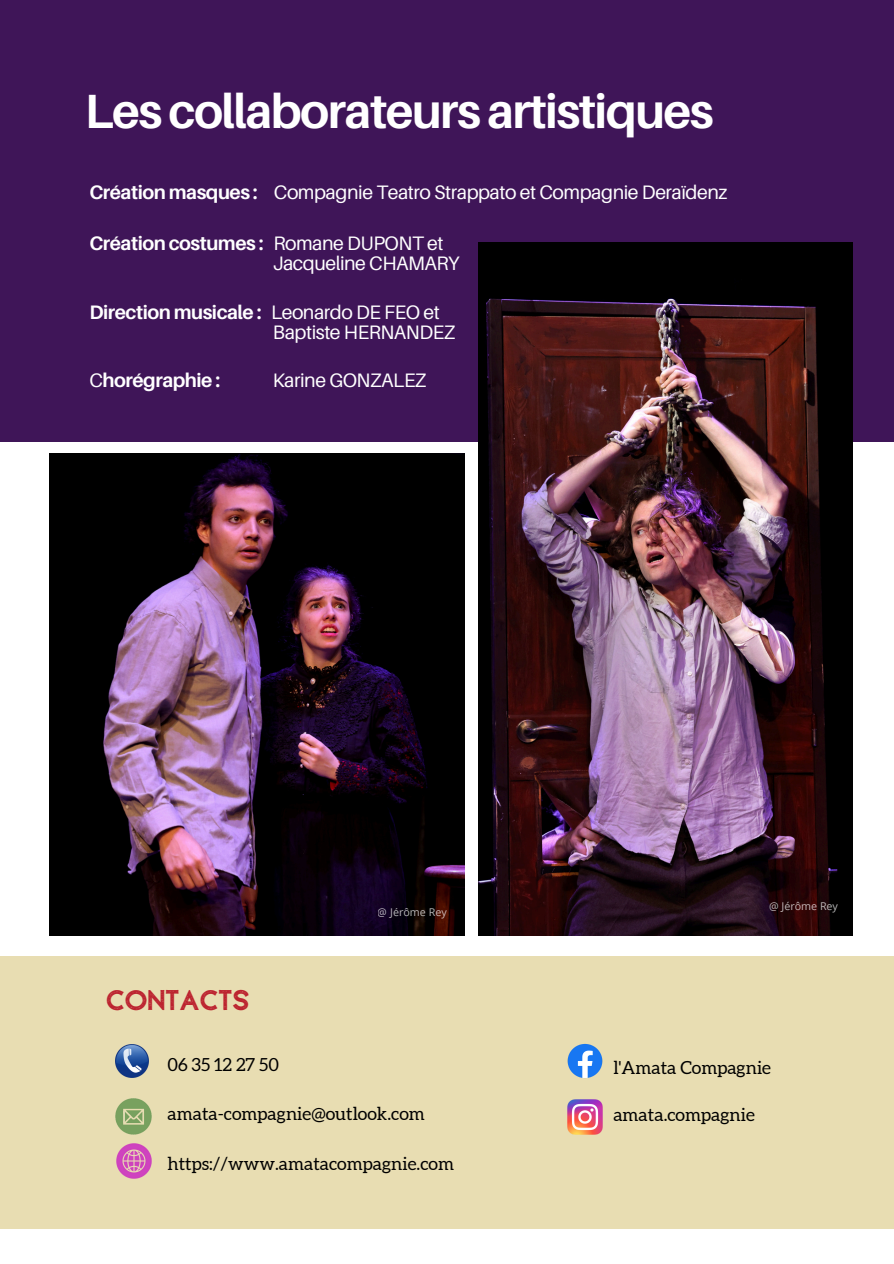
<style>
.page{position:relative;width:894px;height:1264px;background:#fff}
.page>*{position:absolute;margin:0;border:0;box-sizing:border-box;transform-origin:0 0}
.t1{font:700 48px "Aileron";letter-spacing:-.03em;color:#fff}
.t2{font:28.5px "Aleppo";color:#bc232f}
.t3{font:19.5px/20.2px "Aileron";letter-spacing:-.025em;color:#fff}
.t4{font:700 19.5px "Aileron";letter-spacing:-.025em;color:#fff}
.t5{font:18px "Aleo";color:#000}
.t6{font:10.65px "Open Sans";color:#fff}
.s1{font-weight:700}
.s2{font-weight:400}
</style>
<div class="page">
<div style="left:0;top:0;width:893px;height:441px;background:#3f1558"></div>
<div style="left:0;top:956px;width:893px;height:272px;background:#e8ddb2"></div>
<img style="left:478px;top:243px;width:374px;height:692px">
<img style="left:50px;top:453px;width:414px;height:482px">
<img style="left:116px;top:1044px;width:32px;height:33px">
<img style="left:116px;top:1098px;width:36px;height:36px">
<img style="left:116px;top:1143px;width:36px;height:36px">
<img style="left:567px;top:1043px;width:36px;height:35px">
<img style="left:567px;top:1099px;width:35px;height:35px">
<p class="t1" style="left:85px;top:81px;width:630px">Les collaborateurs artistiques</p>
<p class="t3" style="left:89px;top:181px;width:639px"><span class="s1">Création masques :</span> Compagnie Teatro Strappato et Compagnie Deraïdenz</p>
<h3 class="t3" style="left:273px;top:233px;width:188px;text-indent:-183px"><span class="s1">Création costumes :</span> Romane DUPONT et<br>Jacqueline CHAMARY</h3>
<h3 class="t3" style="left:273px;top:301px;width:184px;text-indent:-183px"><span class="s1">Direction musicale :</span> Leonardo DE FEO et<br>Baptiste HERNANDEZ</h3>
<h3 class="t4" style="left:89px;top:368px;width:132px"><span class="s2">C</span>horégraphie :</h3>
<h3 class="t3" style="left:273px;top:370px;width:155px">Karine GONZALEZ</h3>
<p class="t2" style="left:106px;top:981px;width:145px">CONTActs</p>
<p class="t6" style="left:378px;top:905px;width:70px">@ Jérôme Rey</p>
<h3 class="t5" style="left:167px;top:1056px;width:113px">06 35 12 27 50</h3>
<h3 class="t5" style="left:167px;top:1105px;width:259px">amata-compagnie@outlook.com</h3>
<p class="t5" style="left:167px;top:1155px;width:288px">https://www.amatacompagnie.com</p>
<p class="t6" style="left:768px;top:898px;width:70px">@ Jérôme Rey</p>
<p class="t5" style="left:613px;top:1059px;width:159px">l'Amata Compagnie</p>
<p class="t5" style="left:613px;top:1106px;width:143px">amata.compagnie</p>
</div>
